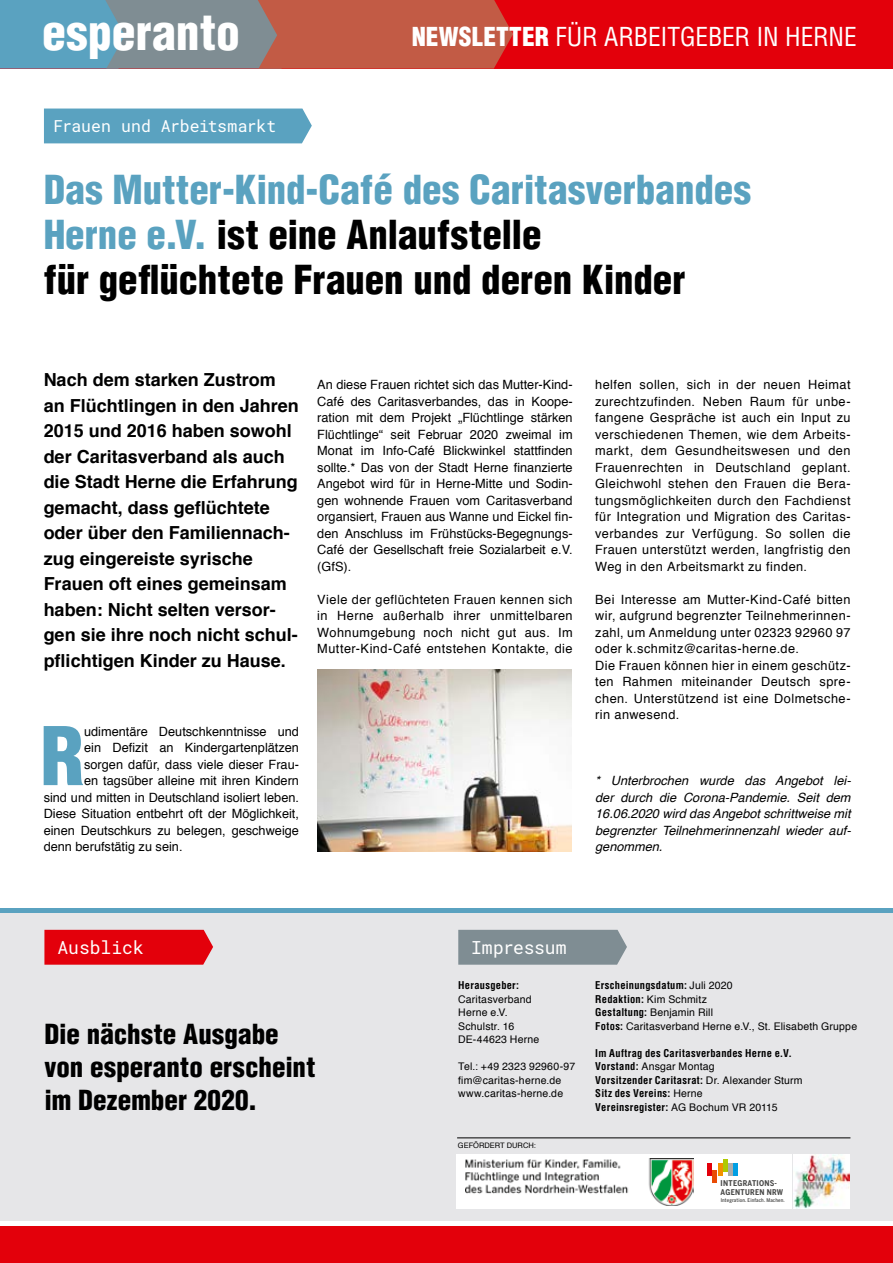
<style>
.page{position:relative;width:893px;height:1263px;background:#fff}
.page>*{position:absolute;margin:0;border:0;box-sizing:border-box;transform-origin:0 0}
.t1{font:900 condensed 78.75px "Helvetica";color:#5aa2c0}
.t2{font:900 condensed 47.7px "Helvetica";color:#fff}
.t3{font:900 condensed 39px/45px "Helvetica";color:#000}
.t4{font:900 condensed 27px/33px "Helvetica";letter-spacing:.005em;color:#000}
.t5{font:condensed 25.5px "Helvetica";letter-spacing:-.005em;color:#fff}
.t6{font:700 18px/25.5px "Helvetica";color:#000}
.t7{font:18px "Roboto Mono";color:#fff}
.t8{font:16.5px "Roboto Mono";letter-spacing:-.015em;color:#fff}
.t9{font:12.75px/16.5px "Helvetica";letter-spacing:.025em;color:#000;text-align:justify}
.t10{font:12.75px "Helvetica";color:#000}
.t11{font:italic 12.75px/16.5px "Helvetica";color:#000;text-align:justify}
.t12{font:10.5px/13.5px "Helvetica";letter-spacing:.02em;color:#000}
.t13{font:700 condensed 10.5px/13.5px "Helvetica";letter-spacing:.025em;color:#000}
.t14{font:700 7.95px "Benton Sans Condensed";letter-spacing:.04em;color:#484847}
.t15{font:7.5px "Helvetica";color:#000}
.t16{font:500 5.1px "Benton Sans Cond";letter-spacing:.025em;color:#484847}
.s1{font-weight:900}
.s2{color:#5aa2c0}
.s3{font-weight:700;font-stretch:condensed}
.s4{font-weight:400;font-stretch:normal}
</style>
<div class="page">
<div style="left:0;top:908px;width:893px;height:5px;background:#5aa2c0"></div>
<div style="left:0;top:913px;width:893px;height:307px;background:#e6e6e8"></div>
<hr style="left:457px;top:1137px;width:393px;height:1px;background:#000">
<div style="left:456px;top:1154px;width:247px;height:55px;background:#fff"></div>
<img style="left:465px;top:1158px;width:229px;height:47px">
<div style="left:705px;top:1154px;width:87px;height:55px;background:#fff"></div>
<hr style="left:708px;top:1164px;width:4px;height:12px;background:#e3000b">
<hr style="left:728px;top:1164px;width:4px;height:12px;background:#abacac">
<hr style="left:718px;top:1164px;width:4px;height:12px;background:#f39100">
<hr style="left:713px;top:1171px;width:4px;height:12px;background:#e94c05">
<hr style="left:723px;top:1159px;width:4px;height:12px;background:#afca00">
<hr style="left:734px;top:1164px;width:4px;height:12px;background:#009ee3">
<div style="left:0;top:0;width:893px;height:69px;background:#e3000b"></div>
<svg style="left:0;top:0;width:513px;height:69px"></svg>
<div style="left:458px;top:930px;width:169px;height:35px;background:#7f8d93"></div>
<div style="left:0;top:1227px;width:893px;height:36px;background:#e3000b"></div>
<img style="left:794px;top:1154px;width:56px;height:55px">
<div style="left:44px;top:930px;width:169px;height:35px;background:#e3000b"></div>
<div style="left:44px;top:109px;width:268px;height:34px;background:#5aa2c0"></div>
<img style="left:317px;top:670px;width:254px;height:181px">
<h2 class="t2" style="left:42px;top:3px;width:199px">esperanto</h2>
<h3 class="t5" style="left:412px;top:20px;width:446px"><span class="s1">Newsletter</span> FÜR ARBEITGEBER IN HERNE</h3>
<p class="t8" style="left:53px;top:114px;width:224px">Frauen und Arbeitsmarkt</p>
<h3 class="t3" style="left:44px;top:167px;width:709px"><span class="s2">Das Mutter-Kind-Café des Caritasverbandes<br>Herne e.V.</span> ist eine Anlaufstelle<br>für geflüchtete Frauen und deren Kinder</h3>
<p class="t6" style="left:44px;top:367px;width:257px">Nach dem starken Zustrom an Flüchtlingen in den Jahren<br>2015 und 2016 haben sowohl der Caritasverband als auch die Stadt Herne die Erfahrung gemacht, dass geflüchtete oder über den Familiennach&shy;zug eingereiste syrische<br>Frauen oft eines gemeinsam haben: Nicht selten versor&shy;gen sie ihre noch nicht schul&shy;pflichtigen Kinder zu Hause.</p>
<p class="t9" style="left:317px;top:377px;width:257px">An diese Frauen richtet sich das Mutter-Kind-Café des Caritasverbandes, das in Koope&shy;ration mit dem Projekt „Flüchtlinge stärken Flüchtlinge“ seit Februar 2020 zweimal im Monat im Info-Café Blickwinkel stattfinden sollte.* Das von der Stadt Herne finanzierte Angebot wird für in Herne-Mitte und Sodin&shy;gen wohnende Frauen vom Caritasverband organsiert, Frauen aus Wanne und Eickel fin&shy;den Anschluss im Frühstücks-Begegnungs-Café der Gesellschaft freie Sozialarbeit e.V. (GfS).</p>
<p class="t9" style="left:317px;top:591px;width:257px">Viele der geflüchteten Frauen kennen sich in Herne außerhalb ihrer unmittelbaren Wohnumgebung noch nicht gut aus. Im Mutter-Kind-Café entstehen Kontakte, die</p>
<h1 class="t1" style="left:40px;top:707px;width:41px">R</h1>
<p class="t10" style="left:84px;top:721px;width:216px">udimentäre Deutschkenntnisse und</p>
<p class="t10" style="left:84px;top:738px;width:216px">ein Defizit an Kindergartenplätzen</p>
<p class="t10" style="left:84px;top:754px;width:216px">sorgen dafür, dass viele dieser Frau-</p>
<p class="t10" style="left:84px;top:771px;width:216px">en tagsüber alleine mit ihren Kindern</p>
<p class="t10" style="left:44px;top:787px;width:257px">sind und mitten in Deutschland isoliert leben.</p>
<p class="t10" style="left:44px;top:804px;width:257px">Diese Situation entbehrt oft der Möglichkeit,</p>
<p class="t10" style="left:44px;top:820px;width:257px">einen Deutschkurs zu belegen, geschweige</p>
<p class="t10" style="left:44px;top:837px;width:140px">denn berufstätig zu sein.</p>
<p class="t9" style="left:595px;top:377px;width:257px">helfen sollen, sich in der neuen Heimat zurechtzufinden. Neben Raum für unbe&shy;fangene Gespräche ist auch ein Input zu verschiedenen Themen, wie dem Arbeits&shy;markt, dem Gesundheitswesen und den Frauenrechten in Deutschland geplant.<br>Gleichwohl stehen den Frauen die Bera&shy;tungsmöglichkeiten durch den Fachdienst für Integration und Migration des Caritas&shy;verbandes zur Verfügung. So sollen die Frauen unterstützt werden, langfristig den Weg in den Arbeitsmarkt zu finden.</p>
<p class="t9" style="left:595px;top:591px;width:257px;text-align:left">Bei Interesse am Mutter-Kind-Café bitten wir, aufgrund begrenzter Teilnehmerinnen&shy;zahl, um Anmeldung unter 02323 92960 97 oder k.schmitz@caritas-herne.de.<br>Die Frauen können hier in einem geschütz&shy;ten Rahmen miteinander Deutsch spre&shy;chen. Unterstützend ist eine Dolmetsche&shy;rin anwesend.</p>
<p class="t11" style="left:595px;top:773px;width:257px">* Unterbrochen wurde das Angebot lei&shy;der durch die Corona-Pandemie. Seit dem 16.06.2020 wird das Angebot schrittweise mit begrenzter Teilnehmerinnenzahl wieder auf&shy;genommen.</p>
<h3 class="t7" style="left:57px;top:935px;width:88px">Ausblick</h3>
<h3 class="t7" style="left:471px;top:935px;width:97px">Impressum</h3>
<h3 class="t4" style="left:44px;top:1018px;width:272px">Die nächste Ausgabe von esperanto erscheint im Dezember 2020.</h3>
<p class="t13" style="left:458px;top:979px;width:62px">Herausgeber:</p>
<p class="t12" style="left:458px;top:993px;width:83px">Caritasverband<br>Herne e.V.<br>Schulstr. 16<br>DE-44623 Herne</p>
<p class="t12" style="left:458px;top:1060px;width:118px">Tel.: +49 2323 92960-97 fim@caritas-herne.de www.caritas-herne.de</p>
<p class="t15" style="left:458px;top:1139px;width:28px">Gefördert</p>
<p class="t15" style="left:507px;top:1139px;width:7px">durch</p>
<p class="t15" style="left:534px;top:1139px;width:4px">:</p>
<p class="t12" style="left:595px;top:979px;width:263px"><span class="s3">Erscheinungsdatum:</span> Juli 2020<br><span class="s3">Redaktion:</span> Kim Schmitz<br><span class="s3">Gestaltung:</span> Benjamin Rill<br><span class="s3">Fotos:</span> Caritasverband Herne e.V., St. Elisabeth Gruppe</p>
<p class="t13" style="left:595px;top:1046px;width:209px">Im Auftrag des Caritasverbandes Herne e.V.<br>Vorstand: <span class="s4">Ansgar Montag<br></span>Vorsitzender Caritasrat: <span class="s4">Dr. Alexander Sturm </span>Sitz des Vereins: <span class="s4">Herne<br></span>Vereinsregister: <span class="s4">AG Bochum VR 20115</span></p>
<p class="t14" style="left:721px;top:1178px;width:58px">INTEGRATIONS-</p>
<p class="t16" style="left:721px;top:1197px;width:66px">Integration. Einfach. Machen.</p>
<p class="t14" style="left:721px;top:1187px;width:64px">AGENTUREN NRW</p>
</div>
